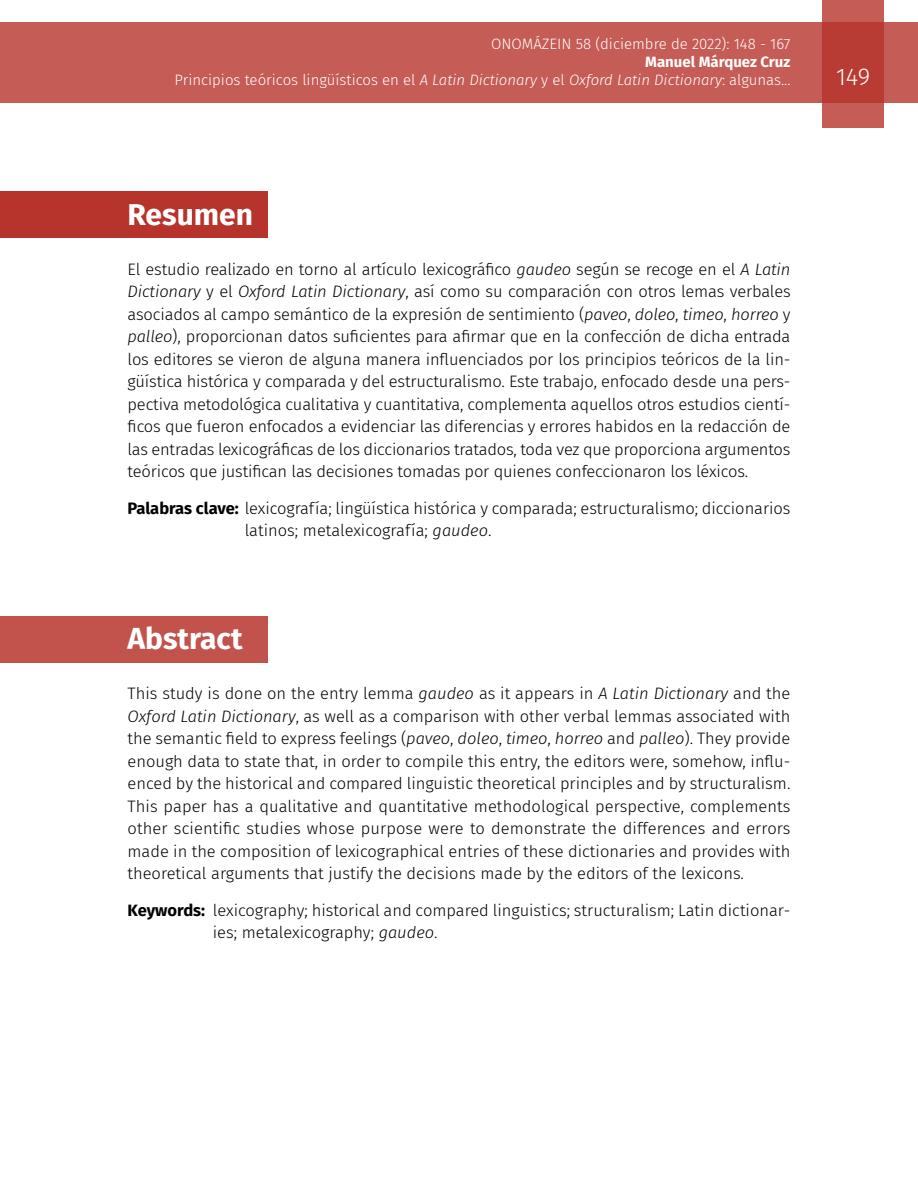
<style>
.page{position:relative;width:918px;height:1188px;background:#fff}
.page>*{position:absolute;margin:0;border:0;box-sizing:border-box;transform-origin:0 0}
.t1{font:700 30px "Fira Sans";color:#fff}
.t2{font:300 24px "Fira Sans";color:#fff}
.t3{font:300 16.5px/22.5px "Fira Sans";letter-spacing:-.005em;color:#000;text-align:justify}
.t4{font:300 15px/18px "Fira Sans";color:#fff;text-align:right}
.s1{font-weight:700}
.s2{font-style:italic}
</style>
<div class="page">
<div style="left:0;top:23px;width:918px;height:80px;background:#c55c56"></div>
<svg style="left:822px;top:0;width:62px;height:128px;background:#bd4740"></svg>
<div style="left:0;top:191px;width:268px;height:47px;background:#b7342c"></div>
<div style="left:0;top:616px;width:268px;height:46px;background:#c2534c"></div>
<p class="t4" style="left:491px;top:35px;width:301px">ONOMÁZEIN 58 (diciembre de 2022): 148 - 167</p>
<p class="t4" style="left:175px;top:53px;width:617px"><span class="s1">Manuel Márquez Cruz<br></span>Principios teóricos lingüísticos en el <span class="s2">A Latin Dictionary</span> y el <span class="s2">Oxford Latin Dictionary</span>: algunas...</p>
<h1 class="t1" style="left:128px;top:190px;width:127px">Resumen</h1>
<p class="t3" style="left:128px;top:258px;width:665px">El estudio realizado en torno al artículo lexicográfico <span class="s2">gaudeo</span> según se recoge en el <span class="s2">A Latin Dictionary</span> y el <span class="s2">Oxford Latin Dictionary</span>, así como su comparación con otros lemas verbales asociados al campo semántico de la expresión de sentimiento (<span class="s2">paveo</span>, <span class="s2">doleo</span>, <span class="s2">timeo</span>, <span class="s2">horreo</span> y <span class="s2">palleo</span>), proporcionan datos suficientes para afirmar que en la confección de dicha entrada los editores se vieron de alguna manera influenciados por los principios teóricos de la lin&shy;güística histórica y comparada y del estructuralismo. Este trabajo, enfocado desde una pers&shy;pectiva metodológica cualitativa y cuantitativa, complementa aquellos otros estudios cientí&shy;ficos que fueron enfocados a evidenciar las diferencias y errores habidos en la redacción de las entradas lexicográficas de los diccionarios tratados, toda vez que proporciona argumentos teóricos que justifican las decisiones tomadas por quienes confeccionaron los léxicos.</p>
<p class="t3" style="left:245px;top:497px;width:547px;text-indent:-117px"><span class="s1">Palabras clave:</span> lexicografía; lingüística histórica y comparada; estructuralismo; diccionarios latinos; metalexicografía; <span class="s2">gaudeo</span>.</p>
<h1 class="t1" style="left:128px;top:614px;width:117px">Abstract</h1>
<p class="t3" style="left:128px;top:682px;width:665px">This study is done on the entry lemma <span class="s2">gaudeo</span> as it appears in <span class="s2">A Latin Dictionary</span> and the <span class="s2">Oxford Latin Dictionary</span>, as well as a comparison with other verbal lemmas associated with the semantic field to express feelings (<span class="s2">paveo</span>, <span class="s2">doleo</span>, <span class="s2">timeo</span>, <span class="s2">horreo</span> and <span class="s2">palleo</span>). They provide enough data to state that, in order to compile this entry, the editors were, somehow, influ&shy;enced by the historical and compared linguistic theoretical principles and by structuralism.<br>This paper has a qualitative and quantitative methodological perspective, complements other scientific studies whose purpose were to demonstrate the differences and errors made in the composition of lexicographical entries of these dictionaries and provides with theoretical arguments that justify the decisions made by the editors of the lexicons.</p>
<p class="t3" style="left:213px;top:899px;width:579px;text-indent:-85px"><span class="s1">Keywords:</span> lexicography; historical and compared linguistics; structuralism; Latin dictionar&shy;ies; metalexicography; <span class="s2">gaudeo</span>.</p>
<h2 class="t2" style="left:836px;top:60px;width:36px">149</h2>
</div>
